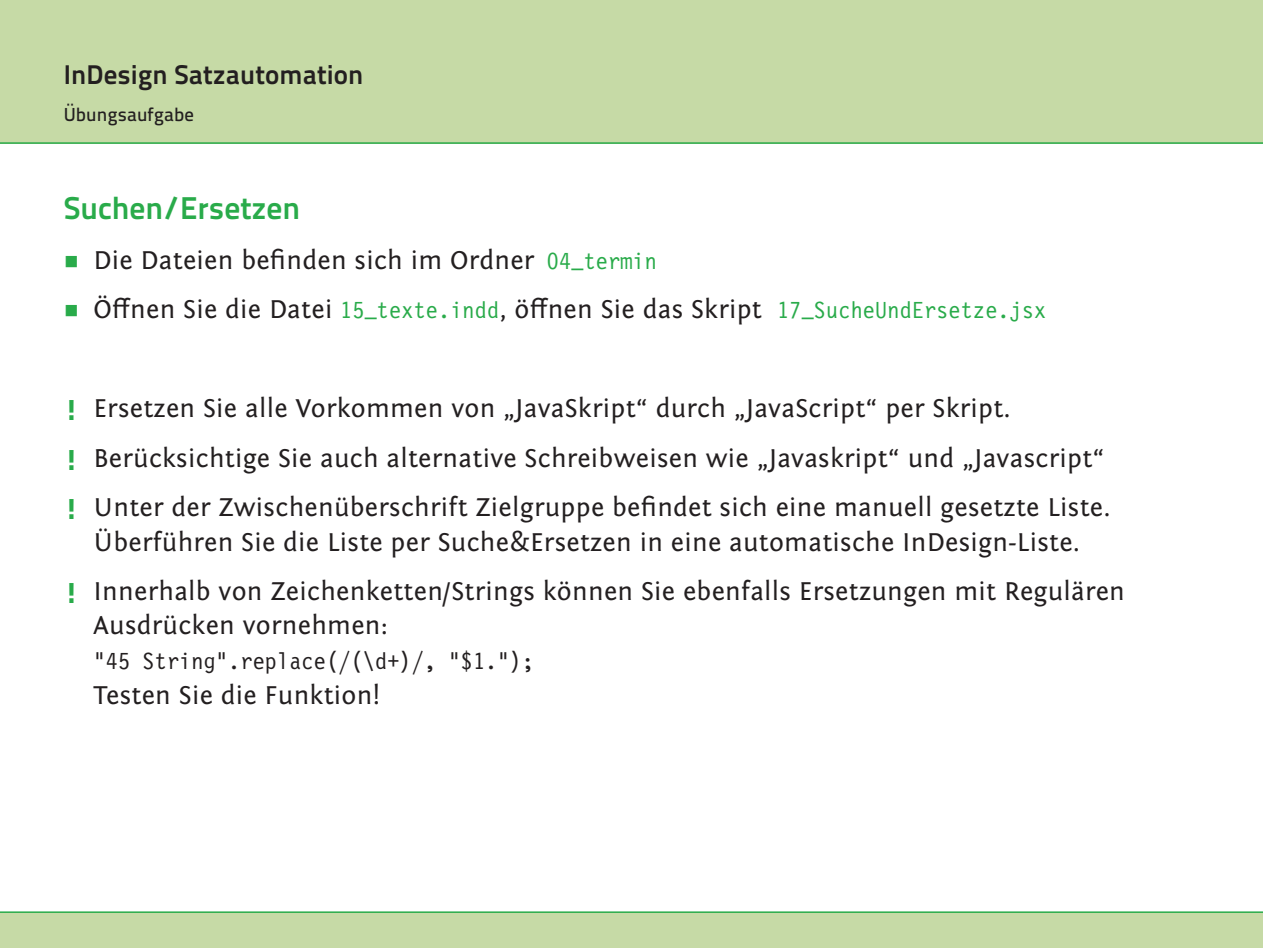
<style>
.page{position:relative;width:1263px;height:948px;background:#fff}
.page>*{position:absolute;margin:0;border:0;box-sizing:border-box;transform-origin:0 0}
.t1{font:31.5px "Titillium Text 25 L 800 wt";color:#29ab4a}
.t2{font:27px/49.3px "Fontin Sans";letter-spacing:.01em;color:#231f20}
.t3{font:27px "Titillium Text 25 L 800 wt";letter-spacing:.005em;color:#231f20}
.t4{font:24px "Letter Gothic 12 Pitch BT";letter-spacing:.01em;color:#231f20}
.t5{font:18.75px "Titillium Text 25 L 600 wt";letter-spacing:.01em;color:#231f20}
.s1{font-size:36px;color:#29ab4a}
.s2{font-family:"Letter Gothic 12 Pitch BT";font-size:24px;color:#29ab4a}
.s3{font-family:"Titillium Text 25 L 999 wt";font-size:28.5px;color:#29ab4a}
</style>
<div class="page">
<div style="left:0;top:911px;width:1263px;height:36px;background:#c6daa6"></div>
<div style="left:0;top:0;width:1263px;height:144px;background:#c6daa6"></div>
<p class="t3" style="left:64px;top:54px;width:301px">InDesign Satzautomation</p>
<p class="t5" style="left:64px;top:100px;width:132px">Übungsaufgabe</p>
<p class="t1" style="left:64px;top:184px;width:238px">Suchen/Ersetzen</p>
<p class="t2" style="left:64px;top:235px;width:984px"><span class="s1">∏</span> Die Dateien befinden sich im Ordner <span class="s2">04_termin<br></span><span class="s1">∏</span> Öffnen Sie die Datei <span class="s2">15_texte.indd</span>, öffnen Sie das Skript <span class="s2">17_SucheUndErsetze.jsx</span></p>
<p class="t2" style="left:64px;top:384px;width:1048px"><span class="s3">!</span> Ersetzen Sie alle Vorkommen von „JavaSkript“ durch „JavaScript“ per Skript.<br><span class="s3">!</span> Berücksichtige Sie auch alternative Schreibweisen wie „Javaskript“ und „Javascript“ <span class="s3">!</span> Unter der Zwischenüberschrift Zielgruppe befindet sich eine manuell gesetzte Liste.</p>
<p class="t2" style="left:64px;top:517px;width:1063px;text-align:center">Überführen Sie die Liste per Suche&amp;Ersetzen in eine automatische InDesign-Liste.<br><span class="s3">!</span> Innerhalb von Zeichenketten/Strings können Sie ebenfalls Ersetzungen mit Regulären</p>
<p class="t2" style="left:94px;top:601px;width:296px">Ausdrücken vornehmen:</p>
<p class="t4" style="left:94px;top:647px;width:442px">"45 String".replace(/(\d+)/, "$1.");</p>
<p class="t2" style="left:94px;top:670px;width:288px">Testen Sie die Funktion!</p>
</div>
